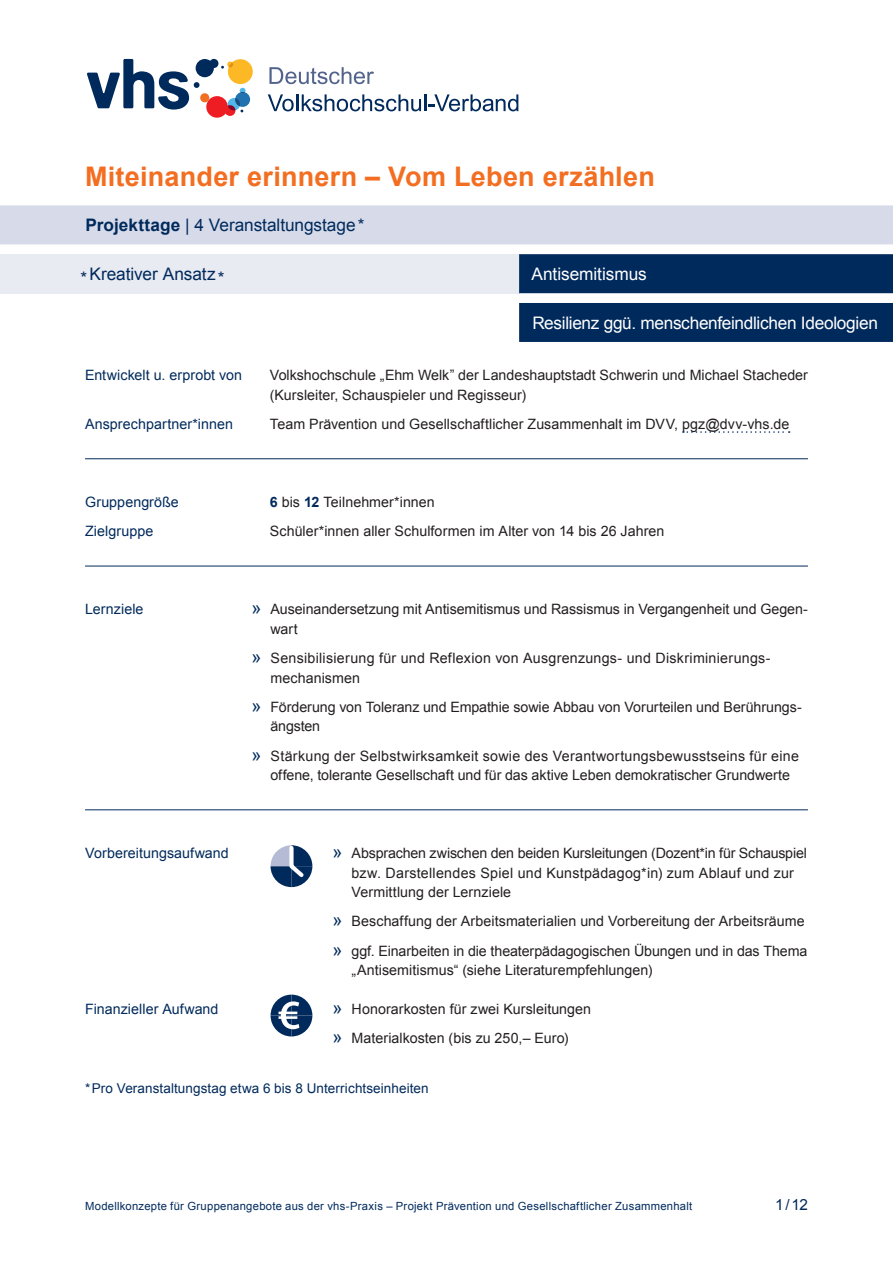
<style>
.page{position:relative;width:893px;height:1263px;background:#fff}
.page>*{position:absolute;margin:0;border:0;box-sizing:border-box;transform-origin:0 0}
.t1{font:700 27px "Arial";letter-spacing:.01em;color:#f36e21}
.t2{font:17.25px "Arial";letter-spacing:-.015em;color:#fff}
.t3{font:17.25px "Arial";letter-spacing:-.005em;color:#002a5c}
.t4{font:15.3px "Arial";color:#002a5c}
.t5{font:14.25px/19.5px "Arial";letter-spacing:.005em;color:#231f20}
.t6{font:14.25px "Arial";letter-spacing:.005em;color:#002a5c}
.t7{font:13.5px "Arial";letter-spacing:.005em;color:#002a5c}
.t8{font:11.25px "Arial";letter-spacing:.025em;color:#002a5c}
.s1{font-weight:700}
.s2{font-weight:700;color:#002a5c}
.s3{font-size:18px;color:#002a5c}
</style>
<div class="page">
<svg style="left:269px;top:67px;width:105px;height:17px"></svg>
<svg style="left:268px;top:94px;width:250px;height:17px"></svg>
<svg style="left:87px;top:59px;width:166px;height:59px"></svg>
<div style="left:0;top:205px;width:893px;height:39px;background:#d7dbe9"></div>
<div style="left:0;top:254px;width:519px;height:39px;background:#e9ebf2"></div>
<svg style="left:519px;top:254px;width:374px;height:88px;background:#1d426e"></svg>
<hr style="left:85px;top:458px;width:723px;height:1px;background:#002a5c">
<hr style="left:85px;top:566px;width:723px;height:1px;background:#002a5c">
<hr style="left:85px;top:809px;width:723px;height:1px;background:#002a5c">
<svg style="left:683px;top:431px;width:107px;height:2px"></svg>
<svg style="left:271px;top:845px;width:41px;height:42px"></svg>
<svg style="left:271px;top:994px;width:41px;height:42px"></svg>
<h1 class="t1" style="left:85px;top:159px;width:571px">Miteinander erinnern – Vom Leben erzählen</h1>
<p class="t3" style="left:86px;top:214px;width:280px"><span class="s1">Projekttage</span> | 4 Veranstaltungstage*</p>
<p class="t3" style="left:81px;top:263px;width:145px">*Kreativer Ansatz *</p>
<p class="t2" style="left:532px;top:263px;width:117px">Antisemitismus</p>
<p class="t2" style="left:532px;top:311px;width:347px">Resilienz ggü. menschenfeindlichen Ideologien</p>
<p class="t6" style="left:85px;top:366px;width:159px">Entwickelt u. erprobt von</p>
<p class="t5" style="left:270px;top:366px;width:540px">Volkshochschule „Ehm Welk” der Landeshauptstadt Schwerin und Michael Stacheder (Kursleiter, Schauspieler und Regisseur)</p>
<p class="t6" style="left:85px;top:415px;width:149px">Ansprechpartner*innen</p>
<p class="t5" style="left:270px;top:414px;width:521px">Team Prävention und Gesellschaftlicher Zusammenhalt im DVV, pgz@dvv-vhs.de</p>
<p class="t6" style="left:85px;top:493px;width:95px">Gruppengröße</p>
<p class="t5" style="left:270px;top:492px;width:167px"><span class="s2">6</span> bis <span class="s2">12</span> Teilnehmer*innen</p>
<p class="t6" style="left:85px;top:522px;width:70px">Zielgruppe</p>
<p class="t5" style="left:270px;top:522px;width:396px">Schüler*innen aller Schulformen im Alter von 14 bis 26 Jahren</p>
<p class="t6" style="left:85px;top:600px;width:60px">Lernziele</p>
<p class="t5" style="left:271px;top:600px;width:539px;text-indent:-19px"><span class="s3">»</span> Auseinandersetzung mit Antisemitismus und Rassismus in Vergangenheit und Gegen&shy;wart</p>
<p class="t5" style="left:271px;top:648px;width:502px;text-indent:-19px"><span class="s3">»</span> Sensibilisierung für und Reflexion von Ausgrenzungs- und Diskriminierungs&shy;mechanismen</p>
<p class="t5" style="left:271px;top:697px;width:533px;text-indent:-19px"><span class="s3">»</span> Förderung von Toleranz und Empathie sowie Abbau von Vorurteilen und Berührungs&shy;ängsten</p>
<p class="t5" style="left:271px;top:746px;width:530px;text-indent:-19px"><span class="s3">»</span> Stärkung der Selbstwirksamkeit sowie des Verantwortungsbewusstseins für eine offene, tolerante Gesellschaft und für das aktive Leben demokratischer Grundwerte</p>
<p class="t6" style="left:85px;top:844px;width:145px">Vorbereitungsaufwand</p>
<p class="t5" style="left:351px;top:843px;width:457px;text-indent:-19px"><span class="s3">»</span> Absprachen zwischen den beiden Kursleitungen (Dozent*in für Schauspiel bzw. Darstellendes Spiel und Kunstpädagog*in) zum Ablauf und zur<br>Vermittlung der Lernziele</p>
<p class="t5" style="left:332px;top:907px;width:477px;line-height:29.2px"><span class="s3">»</span> Beschaffung der Arbeitsmaterialien und Vorbereitung der Arbeitsräume <span class="s3">»</span> ggf. Einarbeiten in die theaterpädagogischen Übungen und in das Thema</p>
<p class="t5" style="left:351px;top:960px;width:303px">„Antisemitismus“ (siehe Literaturempfehlungen)</p>
<p class="t6" style="left:85px;top:1000px;width:135px">Finanzieller Aufwand</p>
<p class="t5" style="left:332px;top:995px;width:260px;line-height:29.2px"><span class="s3">»</span> Honorarkosten für zwei Kursleitungen <span class="s3">»</span> Materialkosten (bis zu 250,– Euro)</p>
<p class="t7" style="left:85px;top:1079px;width:345px">*Pro Veranstaltungstag etwa 6 bis 8 Unterrichtseinheiten</p>
<p class="t8" style="left:85px;top:1198px;width:609px">Modellkonzepte für Gruppenangebote aus der vhs-Praxis – Projekt Prävention und Gesellschaftlicher Zusammenhalt</p>
<p class="t4" style="left:775px;top:1194px;width:34px">1/12</p>
</div>
